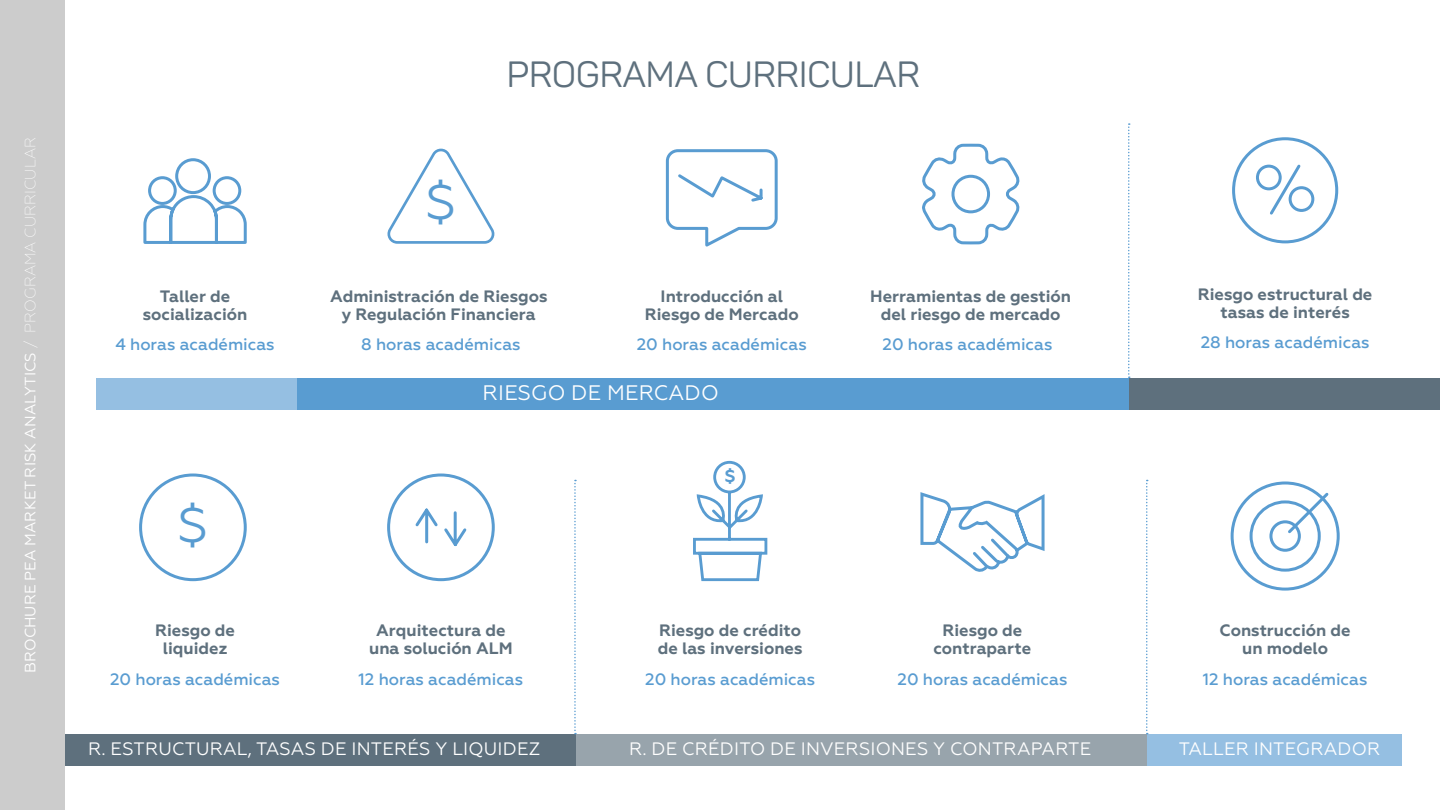
<style>
.page{position:relative;width:1440px;height:810px;background:#fff}
.page>*{position:absolute;margin:0;border:0;box-sizing:border-box;transform-origin:0 0}
.t1{font:48.45px "Geometria";color:#599cd1}
.t2{font:36px "Panton";color:#5e707d}
.t3{font:21px "Geometria";letter-spacing:.01em;color:#fff}
.t4{font:18px "Geometria";letter-spacing:.01em;color:#fff}
.t5{font:700 17.1px "Geometria";color:#599cd1}
.t6{font:700 16.5px/18px "Geometria";color:#5e707d;text-align:center}
.t7{font:500 16.5px "Geometria";color:#599cd1}
.t8{font:15px "Geometria";letter-spacing:.01em;color:#fff}
.s1{font-weight:200}
</style>
<div class="page">
<div style="left:64px;top:734px;width:512px;height:32px;background:#5e707d"></div>
<div style="left:576px;top:734px;width:572px;height:32px;background:#98a4ac"></div>
<div style="left:1148px;top:734px;width:254px;height:32px;background:#95bfe2"></div>
<div style="left:96px;top:378px;width:243px;height:32px;background:#95bfe2"></div>
<svg style="left:1230px;top:481px;width:110px;height:110px"></svg>
<div style="left:0;top:0;width:64px;height:810px;background:#ccc"></div>
<svg style="left:920px;top:492px;width:125px;height:80px"></svg>
<svg style="left:415px;top:508px;width:52px;height:39px"></svg>
<div style="left:387px;top:474px;width:108px;height:107px;border:3px solid #599cd1;border-radius:50%"></div>
<svg style="left:693px;top:460px;width:75px;height:122px"></svg>
<svg style="left:143px;top:158px;width:104px;height:86px"></svg>
<svg style="left:665px;top:149px;width:113px;height:98px"></svg>
<svg style="left:922px;top:143px;width:98px;height:102px"></svg>
<svg style="left:1232px;top:137px;width:107px;height:107px"></svg>
<svg style="left:387px;top:149px;width:108px;height:95px"></svg>
<div style="left:139px;top:474px;width:108px;height:107px;border:3px solid #599cd1;border-radius:50%"></div>
<div style="left:297px;top:378px;width:833px;height:32px;background:#599cd1"></div>
<div style="left:1130px;top:378px;width:310px;height:32px;background:#5e707d"></div>
<svg style="left:1128px;top:123px;width:2px;height:255px"></svg>
<svg style="left:574px;top:480px;width:2px;height:254px"></svg>
<svg style="left:1146px;top:480px;width:2px;height:254px"></svg>
<p class="t8" style="left:22px;top:673px;width:537px;rotate:-90deg">BROCHURE PEA MARKET RISK ANALYTICS <span class="s1">/ PROGRAMA CURRICULAR</span></p>
<p class="t6" style="left:143px;top:287px;width:106px">Taller de socialización</p>
<p class="t7" style="left:115px;top:334px;width:161px">4 horas académicas</p>
<h1 class="t1" style="left:178px;top:497px;width:32px">$</h1>
<p class="t6" style="left:155px;top:621px;width:81px">Riesgo de liquidez</p>
<h1 class="t1" style="left:426px;top:174px;width:32px">$</h1>
<h2 class="t2" style="left:507px;top:52px;width:415px">PROGRAMA CURRICULAR</h2>
<p class="t6" style="left:645px;top:287px;width:155px">Introducción al<br>Riesgo de Mercado</p>
<p class="t6" style="left:870px;top:287px;width:202px">Herramientas de gestión del riesgo de mercado</p>
<p class="t6" style="left:1198px;top:285px;width:176px">Riesgo estructural de tasas de interés</p>
<p class="t6" style="left:330px;top:287px;width:219px">Administración de Riesgos y Regulación Financiera</p>
<p class="t7" style="left:361px;top:335px;width:161px">8 horas académicas</p>
<p class="t7" style="left:637px;top:335px;width:171px">20 horas académicas</p>
<p class="t7" style="left:883px;top:335px;width:171px">20 horas académicas</p>
<p class="t7" style="left:1201px;top:332px;width:170px">28 horas académicas</p>
<p class="t3" style="left:483px;top:381px;width:238px">RIESGO DE MERCADO</p>
<p class="t5" style="left:725px;top:466px;width:12px">$</p>
<p class="t6" style="left:369px;top:621px;width:145px">Arquitectura de una solución ALM</p>
<p class="t6" style="left:658px;top:621px;width:146px;text-align:left">Riesgo de crédito de las inversiones</p>
<p class="t6" style="left:934px;top:621px;width:99px">Riesgo de contraparte</p>
<p class="t6" style="left:1220px;top:621px;width:133px">Construcción de un modelo</p>
<p class="t7" style="left:110px;top:670px;width:171px">20 horas académicas</p>
<p class="t7" style="left:359px;top:670px;width:166px">12 horas académicas</p>
<p class="t7" style="left:645px;top:670px;width:171px">20 horas académicas</p>
<p class="t7" style="left:898px;top:670px;width:171px">20 horas académicas</p>
<p class="t7" style="left:1203px;top:670px;width:166px">12 horas académicas</p>
<p class="t4" style="left:88px;top:738px;width:454px">R. ESTRUCTURAL, TASAS DE INTERÉS Y LIQUIDEZ</p>
<p class="t4" style="left:629px;top:738px;width:464px">R. DE CRÉDITO DE INVERSIONES Y CONTRAPARTE</p>
<p class="t4" style="left:1179px;top:738px;width:203px">TALLER INTEGRADOR</p>
</div>
